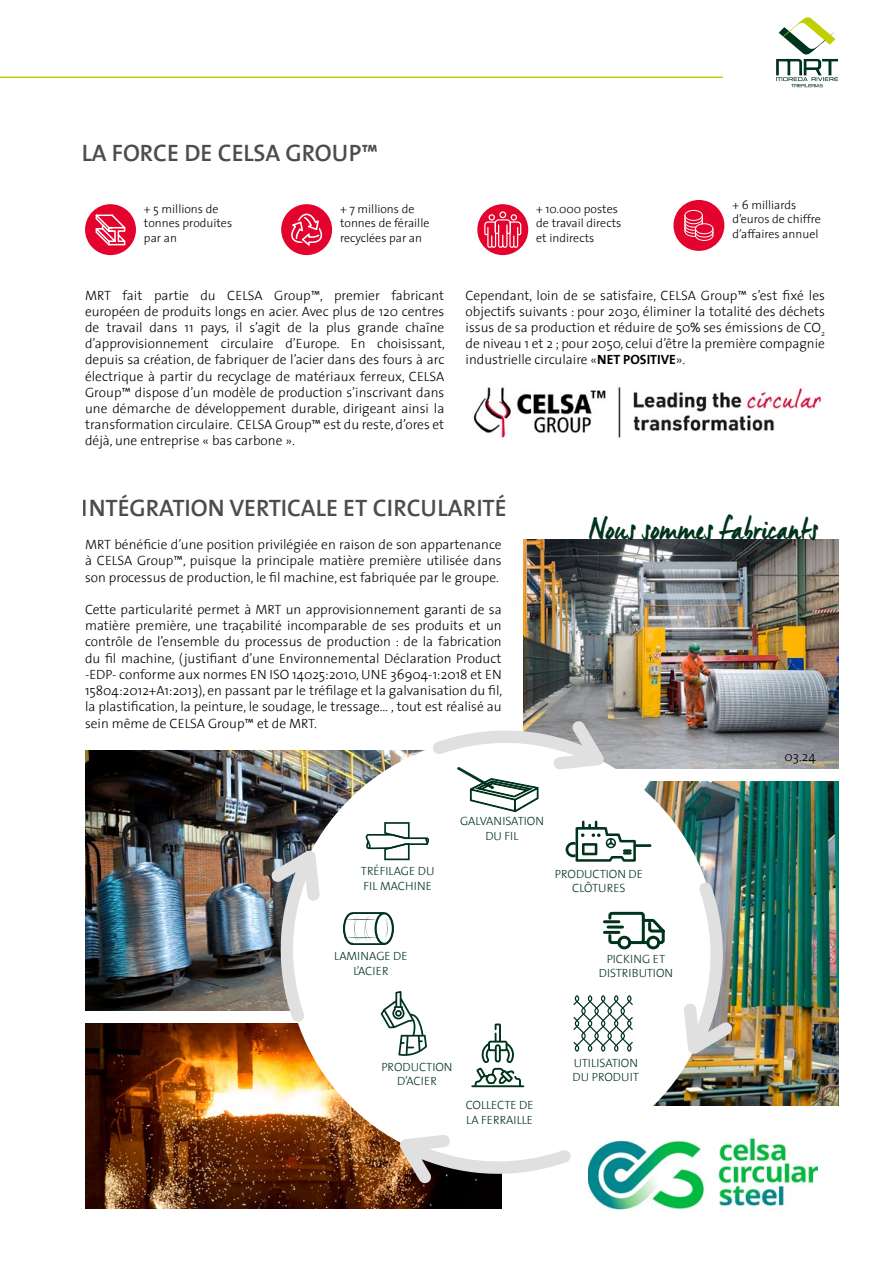
<style>
.page{position:relative;width:893px;height:1263px;background:#fff}
.page>*{position:absolute;margin:0;border:0;box-sizing:border-box;transform-origin:0 0}
.t1{font:30px "Manus";color:#00331d}
.t2{font:24px "The Sans Semi Bold Caps";color:#4a4a49}
.t3{font:300 13.5px/16.2px "The Sans";color:#000;text-align:justify}
.t4{font:300 12px/14.4px "The Sans";color:#000}
.t5{font:300 12px/14.4px "The Sans";color:#00331d;text-align:center}
.s1{font-family:"DIN2014";font-weight:400}
.s2{font-family:"The Mix 7";font-weight:700}
</style>
<div class="page">
<hr style="left:0;top:77px;width:723px;height:1px;background:#bed000">
<svg style="left:776px;top:17px;width:62px;height:70px"></svg>
<img style="left:523px;top:539px;width:316px;height:229px">
<img style="left:85px;top:751px;width:337px;height:259px">
<img style="left:85px;top:1023px;width:417px;height:186px">
<img style="left:644px;top:781px;width:195px;height:324px">
<div style="left:85px;top:204px;width:51px;height:51px;background:#e4032c;border-radius:50%"></div>
<svg style="left:95px;top:214px;width:31px;height:32px"></svg>
<div style="left:281px;top:204px;width:51px;height:51px;background:#e4032c;border-radius:50%"></div>
<svg style="left:291px;top:214px;width:32px;height:32px"></svg>
<div style="left:477px;top:204px;width:51px;height:51px;background:#e4032c;border-radius:50%"></div>
<svg style="left:484px;top:211px;width:37px;height:37px"></svg>
<div style="left:673px;top:200px;width:51px;height:51px;background:#e4032c;border-radius:50%"></div>
<svg style="left:684px;top:210px;width:29px;height:31px"></svg>
<img style="left:473px;top:384px;width:349px;height:54px">
<div style="left:286px;top:736px;width:432px;height:432px;background:#fff;border-radius:50%"></div>
<svg style="left:471px;top:1023px;width:53px;height:64px"></svg>
<svg style="left:381px;top:991px;width:46px;height:65px"></svg>
<svg style="left:573px;top:995px;width:60px;height:56px"></svg>
<svg style="left:343px;top:912px;width:51px;height:33px"></svg>
<svg style="left:365px;top:822px;width:64px;height:38px"></svg>
<hr style="left:635px;top:844px;width:16px;height:3px;background:#00331d">
<svg style="left:566px;top:821px;width:70px;height:41px"></svg>
<svg style="left:603px;top:911px;width:62px;height:39px"></svg>
<svg style="left:400px;top:1135px;width:171px;height:48px"></svg>
<svg style="left:271px;top:850px;width:49px;height:172px"></svg>
<svg style="left:433px;top:720px;width:171px;height:93px"></svg>
<svg style="left:684px;top:882px;width:49px;height:172px"></svg>
<img style="left:589px;top:1139px;width:229px;height:71px">
<h2 class="t2" style="left:81px;top:133px;width:298px">LA FORCE DE CELSA GROUP™</h2>
<p class="t4" style="left:144px;top:201px;width:90px">+ 5 millions de tonnes produites par an</p>
<p class="t4" style="left:340px;top:201px;width:91px">+ 7 millions de tonnes de féraille recyclées par an</p>
<p class="t4" style="left:536px;top:201px;width:87px">+ 10.000 postes de travail directs et indirects</p>
<p class="t4" style="left:732px;top:197px;width:90px">+ 6 milliards d’euros de chiffre d’affaires annuel</p>
<p class="t3" style="left:85px;top:286px;width:361px">MRT fait partie du CELSA Group™, premier fabricant européen de produits longs en acier. Avec plus de 120 centres de travail dans 11 pays, il s’agit de la plus grande chaîne d’approvisionnement circulaire d’Europe. En choisissant, depuis sa création, de fabriquer de l’acier dans des fours à arc électrique à partir du recyclage de matériaux ferreux, CELSA Group™ dispose d’un modèle de production s’inscrivant dans une démarche de développement durable, dirigeant ainsi la transformation circulaire. CELSA Group™ est du reste, d’ores et déjà, une entreprise « bas carbone ».</p>
<p class="t3" style="left:466px;top:286px;width:361px">Cependant, loin de se satisfaire, CELSA Group™ s’est fixé les objectifs suivants : pour 2030, éliminer la totalité des déchets issus de sa production et réduire de 50<span class="s1">%</span> ses émissions de CO<sub>2 </sub>de niveau 1 et 2 ; pour 2050, celui d’être la première compagnie industrielle circulaire «<span class="s2">NET POSITIVE</span>».</p>
<h2 class="t2" style="left:82px;top:488px;width:426px">INTÉGRATION VERTICALE ET CIRCULARITÉ</h2>
<p class="t3" style="left:85px;top:536px;width:418px">MRT bénéficie d’une position privilégiée en raison de son appartenance à CELSA Group™, puisque la principale matière première utilisée dans son processus de production, le fil machine, est fabriquée par le groupe.</p>
<p class="t3" style="left:85px;top:601px;width:419px">Cette particularité permet à MRT un approvisionnement garanti de sa matière première, une traçabilité incomparable de ses produits et un contrôle de l’ensemble du processus de production : de la fabrication du fil machine, (justifiant d’une Environnemental Déclaration Product -EDP- conforme aux normes EN ISO 14025:2010, UNE 36904-1:2018 et EN 15804:2012+A1:2013), en passant par le tréfilage et la galvanisation du fil, la plastification, la peinture, le soudage, le tressage… , tout est réalisé au sein même de CELSA Group™ et de MRT.</p>
<h1 class="t1" style="left:589px;top:511px;width:231px">Nous sommes fabricants</h1>
<p class="t3" style="left:784px;top:747px;width:33px">03.24</p>
<p class="t5" style="left:361px;top:864px;width:75px;text-align:left">TRÉFILAGE DU<br>FIL MACHINE</p>
<p class="t5" style="left:460px;top:813px;width:85px">GALVANISATION<br>DU FIL</p>
<p class="t5" style="left:555px;top:866px;width:90px">PRODUCTION DE<br>CLÔTURES</p>
<p class="t5" style="left:334px;top:949px;width:75px">LAMINAGE DE<br>L’ACIER</p>
<p class="t5" style="left:599px;top:951px;width:76px">PICKING ET<br>DISTRIBUTION</p>
<p class="t5" style="left:381px;top:1059px;width:73px">PRODUCTION<br>D’ACIER</p>
<p class="t5" style="left:466px;top:1097px;width:69px;text-align:left">COLLECTE DE<br>LA FERRAILLE</p>
<p class="t5" style="left:573px;top:1055px;width:68px;text-align:left">UTILISATION<br>DU PRODUIT</p>
</div>
